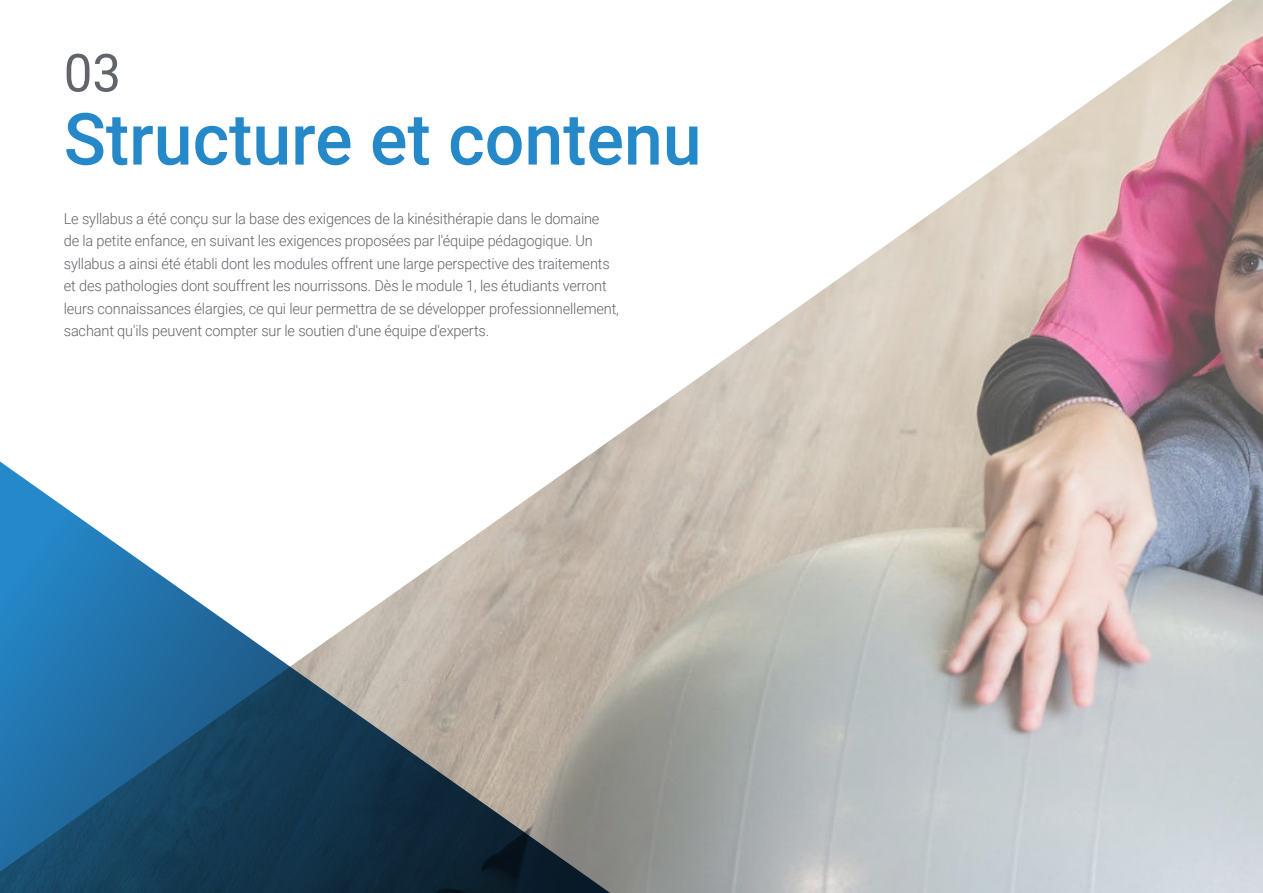
<style>
.page{position:relative;width:1263px;height:893px;background:#fff}
.page>*{position:absolute;margin:0;border:0;box-sizing:border-box;transform-origin:0 0}
.t1{font:500 72px "Roboto";color:#2488c9}
.t2{font:52.5px "Roboto";color:#61646a}
.t3{font:300 15px/22.5px "Roboto";letter-spacing:-.01em;color:#61646a}
</style>
<div class="page">
<img style="left:602px;top:0;width:661px;height:893px">
<svg style="left:0;top:446px;width:640px;height:447px"></svg>
<h2 class="t2" style="left:64px;top:36px;width:59px">03</h2>
<h1 class="t1" style="left:64px;top:89px;width:639px">Structure et contenu</h1>
<p class="t3" style="left:64px;top:207px;width:557px">Le syllabus a été conçu sur la base des exigences de la kinésithérapie dans le domaine<br>de la petite enfance, en suivant les exigences proposées par l'équipe pédagogique. Un syllabus a ainsi été établi dont les modules offrent une large perspective des traitements et des pathologies dont souffrent les nourrissons. Dès le module 1, les étudiants verront leurs connaissances élargies, ce qui leur permettra de se développer professionnellement, sachant qu'ils peuvent compter sur le soutien d'une équipe d'experts.</p>
</div>
